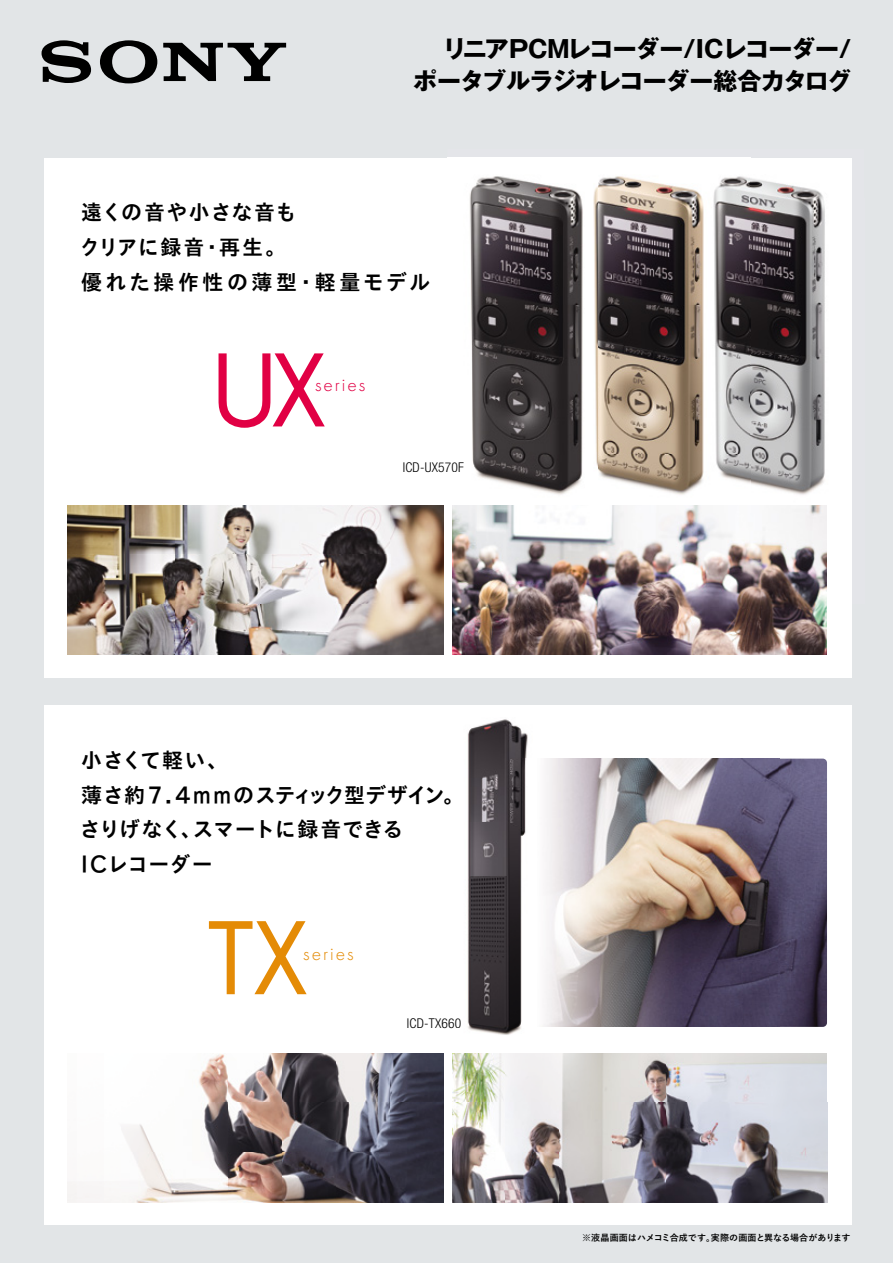
<style>
.page{position:relative;width:893px;height:1263px;background:#e2e5e7}
.page>*{position:absolute;margin:0;border:0;box-sizing:border-box;transform-origin:0 0}
.t1{font:109.5px "Futura PT";color:#e48b06}
.t2{font:109.5px "Futura PT";color:#e10044}
.t3{font:24px/31.5px "Gothic MB101 Pro Bold 90 pv RKSJ H";letter-spacing:-.045em;color:#000;text-align:right}
.t4{font:21px/34.5px "TB Go Std B Normal 90 pv RKSJ H";letter-spacing:-.005em;color:#000}
.t5{font:21px/34.5px "TB Go Std B Normal 90 pv RKSJ H";letter-spacing:.1em;color:#000}
.t6{font:300 19.5px "Futura PT";letter-spacing:.1em;color:#e48b06}
.t7{font:300 19.5px "Futura PT";letter-spacing:.1em;color:#e10044}
.t8{font:300 condensed 13.5px "Helvetica Neue LT Std";letter-spacing:.015em;color:#000}
.t9{font:9px "Yu Go Bold 90 pv RKSJ H";letter-spacing:.005em;color:#000}
.s1{font-family:"Yu Go Medium 90 pv RKSJ H"}
</style>
<div class="page">
<div style="left:44px;top:705px;width:807px;height:520px;background:#fff"></div>
<div style="left:44px;top:158px;width:807px;height:520px;background:#fff"></div>
<img style="left:68px;top:1053px;width:376px;height:149px">
<img style="left:452px;top:1053px;width:375px;height:149px">
<img style="left:510px;top:758px;width:317px;height:269px">
<img style="left:467px;top:719px;width:69px;height:51px">
<img style="left:467px;top:770px;width:43px;height:212px">
<img style="left:467px;top:982px;width:69px;height:53px">
<img style="left:447px;top:157px;width:405px;height:42px">
<img style="left:851px;top:199px;width:1px;height:404px">
<img style="left:447px;top:158px;width:404px;height:337px">
<img style="left:447px;top:462px;width:17px;height:10px">
<img style="left:68px;top:505px;width:376px;height:149px">
<img style="left:452px;top:505px;width:375px;height:149px">
<svg style="left:42px;top:40px;width:244px;height:43px"></svg>
<p class="t3" style="left:413px;top:31px;width:439px">リニアPCMレコーダー/ICレコーダー/ポータブルラジオレコーダー総合カタログ</p>
<p class="t5" style="left:80px;top:195px;width:353px">遠くの音や小さな音も<br>クリアに録音・再生。<br>優れた操作性の薄型・軽量モデル</p>
<p class="t2" style="left:209px;top:325px;width:119px">UX</p>
<p class="t7" style="left:315px;top:374px;width:52px">series</p>
<p class="t8" style="left:403px;top:459px;width:63px">ICD-UX570F</p>
<p class="t4" style="left:81px;top:743px;width:385px">小さくて軽い、<br>薄さ約7.4mmのスティック型デザイン。さりげなく、スマートに録音できる<br>ICレコーダー</p>
<p class="t1" style="left:207px;top:893px;width:102px">TX</p>
<p class="t6" style="left:303px;top:942px;width:52px">series</p>
<p class="t8" style="left:407px;top:1015px;width:56px">ICD-TX660</p>
<p class="t9" style="left:582px;top:1232px;width:270px"><span class="s1">※</span>液晶画面はハメコミ合成です。実際の画面と異なる場合があります</p>
</div>
